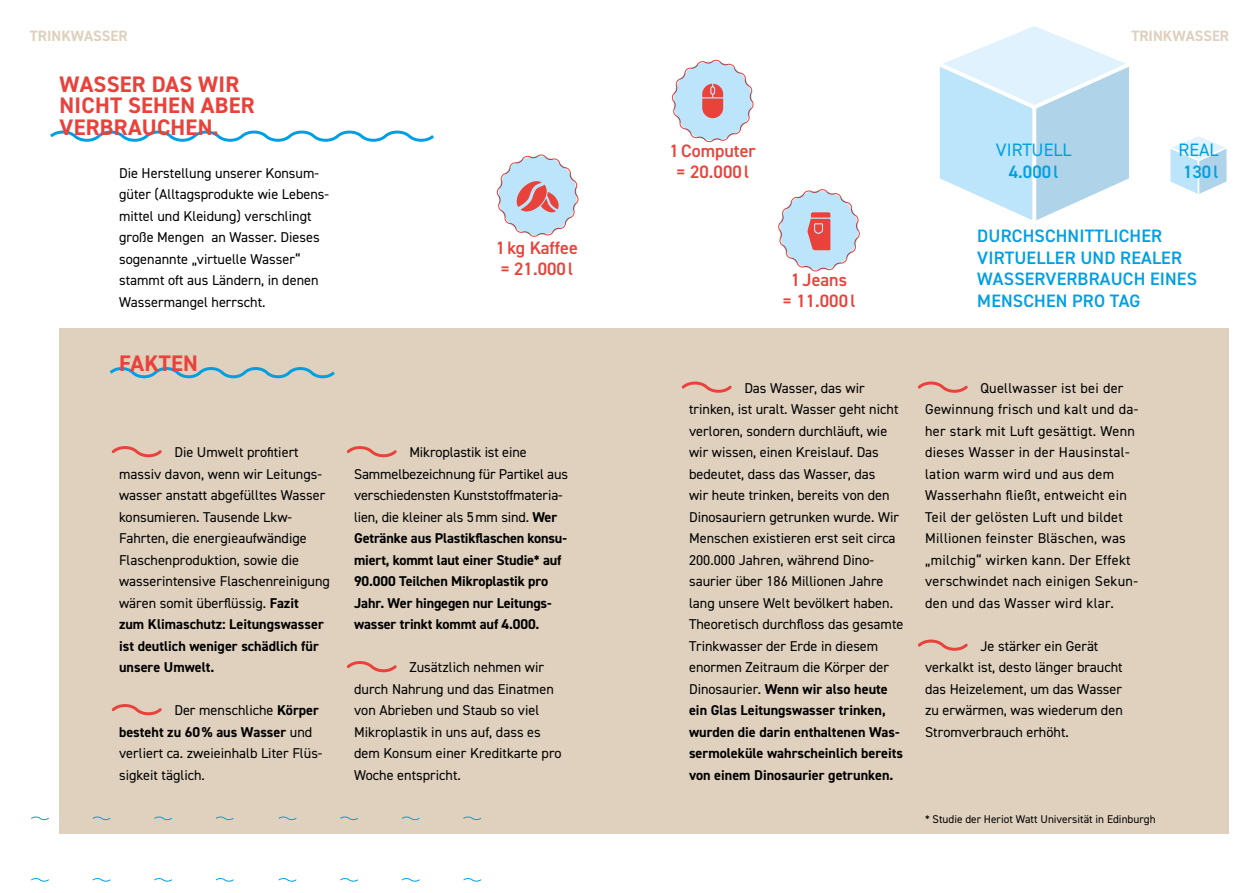
<style>
.page{position:relative;width:1259px;height:893px;background:#fff}
.page>*{position:absolute;margin:0;border:0;box-sizing:border-box;transform-origin:0 0}
.t1{font:700 22.5px/21.5px "DIN2014";letter-spacing:.01em;color:#e8423b}
.t2{font:600 18px/21.5px "DIN2014";letter-spacing:.01em;color:#009fe3}
.t3{font:600 18px/21px "DIN2014";color:#e8423b;text-align:center}
.t4{font:18px "DIN2014";color:#009fe3}
.t5{font:700 15px "DIN2014";color:#dfd1be}
.t6{font:14.25px/21.5px "DIN2014";color:#000}
.t7{font:14.25px/21.5px "DIN2014";letter-spacing:.02em;color:#000}
.t8{font:700 14.25px/21.5px "DIN2014";letter-spacing:-.01em;color:#000}
.t9{font:11.25px "DIN2014";color:#000}
.s1{font-weight:700}
.s2{font-weight:400}
</style>
<div class="page">
<div style="left:60px;top:328px;width:1169px;height:505px;background:#dfd1be"></div>
<svg style="left:109px;top:367px;width:226px;height:12px"></svg>
<svg style="left:111px;top:446px;width:51px;height:12px"></svg>
<svg style="left:111px;top:704px;width:51px;height:12px"></svg>
<svg style="left:346px;top:446px;width:51px;height:12px"></svg>
<svg style="left:346px;top:661px;width:51px;height:12px"></svg>
<svg style="left:50px;top:130px;width:384px;height:12px"></svg>
<svg style="left:681px;top:382px;width:51px;height:11px"></svg>
<svg style="left:917px;top:382px;width:51px;height:11px"></svg>
<svg style="left:917px;top:640px;width:51px;height:11px"></svg>
<svg style="left:31px;top:878px;width:18px;height:4px"></svg>
<svg style="left:31px;top:816px;width:18px;height:5px"></svg>
<svg style="left:92px;top:878px;width:19px;height:4px"></svg>
<svg style="left:92px;top:816px;width:19px;height:5px"></svg>
<svg style="left:154px;top:878px;width:18px;height:4px"></svg>
<svg style="left:154px;top:816px;width:18px;height:5px"></svg>
<svg style="left:215px;top:878px;width:19px;height:4px"></svg>
<svg style="left:215px;top:816px;width:19px;height:5px"></svg>
<svg style="left:278px;top:878px;width:19px;height:4px"></svg>
<svg style="left:278px;top:816px;width:19px;height:5px"></svg>
<svg style="left:340px;top:878px;width:18px;height:4px"></svg>
<svg style="left:340px;top:816px;width:18px;height:5px"></svg>
<svg style="left:401px;top:878px;width:19px;height:4px"></svg>
<svg style="left:401px;top:816px;width:19px;height:5px"></svg>
<svg style="left:463px;top:878px;width:19px;height:4px"></svg>
<svg style="left:463px;top:816px;width:19px;height:5px"></svg>
<svg style="left:939px;top:26px;width:190px;height:194px"></svg>
<svg style="left:1170px;top:136px;width:57px;height:58px"></svg>
<svg style="left:497px;top:154px;width:81px;height:83px"></svg>
<svg style="left:778px;top:189px;width:82px;height:83px"></svg>
<svg style="left:671px;top:60px;width:82px;height:82px"></svg>
<p class="t5" style="left:30px;top:26px;width:99px">TRINKWASSER</p>
<p class="t5" style="left:1131px;top:26px;width:99px">TRINKWASSER</p>
<h1 class="t1" style="left:60px;top:73px;width:196px">WASSER DAS WIR<br>NICHT SEHEN ABER<br>VERBRAUCHEN.</h1>
<p class="t6" style="left:119px;top:162px;width:211px">Die Herstellung unserer Konsum&shy;güter (Alltagsprodukte wie Lebens&shy;mittel und Kleidung) verschlingt große Mengen an Wasser. Dieses sogenannte „virtuelle Wasser“ stammt oft aus Ländern, in denen<br>Wassermangel herrscht.</p>
<h1 class="t1" style="left:119px;top:353px;width:80px">FAKTEN</h1>
<p class="t3" style="left:496px;top:237px;width:83px;text-align:left">1kg Kaffee = 21.000l</p>
<p class="t6" style="left:119px;top:441px;width:212px;text-indent:55px">Die Umwelt profitiert massiv davon, wenn wir Leitungs&shy;wasser anstatt abgefülltes Wasser konsumieren. Tausende Lkw-<br>Fahrten, die energieaufwändige<br>Flaschenproduktion, sowie die wasserintensive Flaschenreinigung wären somit überflüssig. <span class="s1">Fazit<br>zum Klimaschutz: Leitungswasser ist deutlich weniger schädlich für unsere Umwelt.</span></p>
<p class="t6" style="left:119px;top:699px;width:205px;text-indent:55px">Der menschliche <span class="s1">Körper besteht zu 60% aus Wasser</span> und verliert ca. zweieinhalb Liter Flüs&shy;sigkeit täglich.</p>
<p class="t8" style="left:354px;top:441px;width:215px;text-indent:55px"><span class="s2">Mikroplastik ist eine Sammelbezeichnung für Partikel aus verschiedensten Kunststoffmateria&shy;lien, die kleiner als 5mm sind.</span> Wer Getränke aus Plastikflaschen konsu&shy;miert, kommt laut einer Studie* auf 90.000 Teilchen Mikroplastik pro Jahr. Wer hingegen nur Leitungs&shy;wasser trinkt kommt auf 4.000.</p>
<p class="t6" style="left:354px;top:656px;width:209px;text-indent:55px">Zusätzlich nehmen wir durch Nahrung und das Einatmen von Abrieben und Staub so viel<br>Mikroplastik in uns auf, dass es dem Konsum einer Kreditkarte pro<br>Woche entspricht.</p>
<p class="t3" style="left:669px;top:140px;width:88px">1Computer = 20.000l</p>
<p class="t3" style="left:782px;top:269px;width:74px">1Jeans<br>= 11.000l</p>
<p class="t4" style="left:996px;top:139px;width:77px">VIRTUELL</p>
<p class="t2" style="left:1009px;top:160px;width:51px">4.000l</p>
<p class="t4" style="left:1178px;top:139px;width:42px">REAL</p>
<p class="t2" style="left:1183px;top:160px;width:37px">130l</p>
<p class="t2" style="left:977px;top:225px;width:221px">DURCHSCHNITTLICHER<br>VIRTUELLER UND REALER<br>WASSERVERBRAUCH EINES<br>MENSCHEN PRO TAG</p>
<p class="t6" style="left:689px;top:377px;width:216px;text-indent:55px">Das Wasser, das wir trinken, ist uralt. Wasser geht nicht verloren, sondern durchläuft, wie wir wissen, einen Kreislauf. Das bedeutet, dass das Wasser, das<br>wir heute trinken, bereits von den Dinosauriern getrunken wurde. Wir Menschen existieren erst seit circa 200.000 Jahren, während Dino&shy;saurier über 186 Millionen Jahre lang unsere Welt bevölkert haben.<br>Theoretisch durchfloss das gesamte Trinkwasser der Erde in diesem enormen Zeitraum die Körper der Dinosaurier. <span class="s1">Wenn wir also heute ein Glas Leitungswasser trinken, wurden die darin enthaltenen Was&shy;sermoleküle wahrscheinlich bereits von einem Dinosaurier getrunken.</span></p>
<p class="t7" style="left:925px;top:377px;width:215px;text-indent:55px">Quellwasser ist bei der<br>Gewinnung frisch und kalt und da&shy;her stark mit Luft gesättigt. Wenn dieses Wasser in der Hausinstal&shy;lation warm wird und aus dem<br>Wasserhahn fließt, entweicht ein<br>Teil der gelösten Luft und bildet<br>Millionen feinster Bläschen, was „milchig“ wirken kann. Der Effekt verschwindet nach einigen Sekun&shy;den und das Wasser wird klar.</p>
<p class="t6" style="left:925px;top:635px;width:199px;text-indent:55px">Je stärker ein Gerät verkalkt ist, desto länger braucht das Heizelement, um das Wasser zu erwärmen, was wiederum den<br>Stromverbrauch erhöht.</p>
<p class="t9" style="left:925px;top:812px;width:232px">* Studie der Heriot Watt Universität in Edinburgh</p>
</div>
